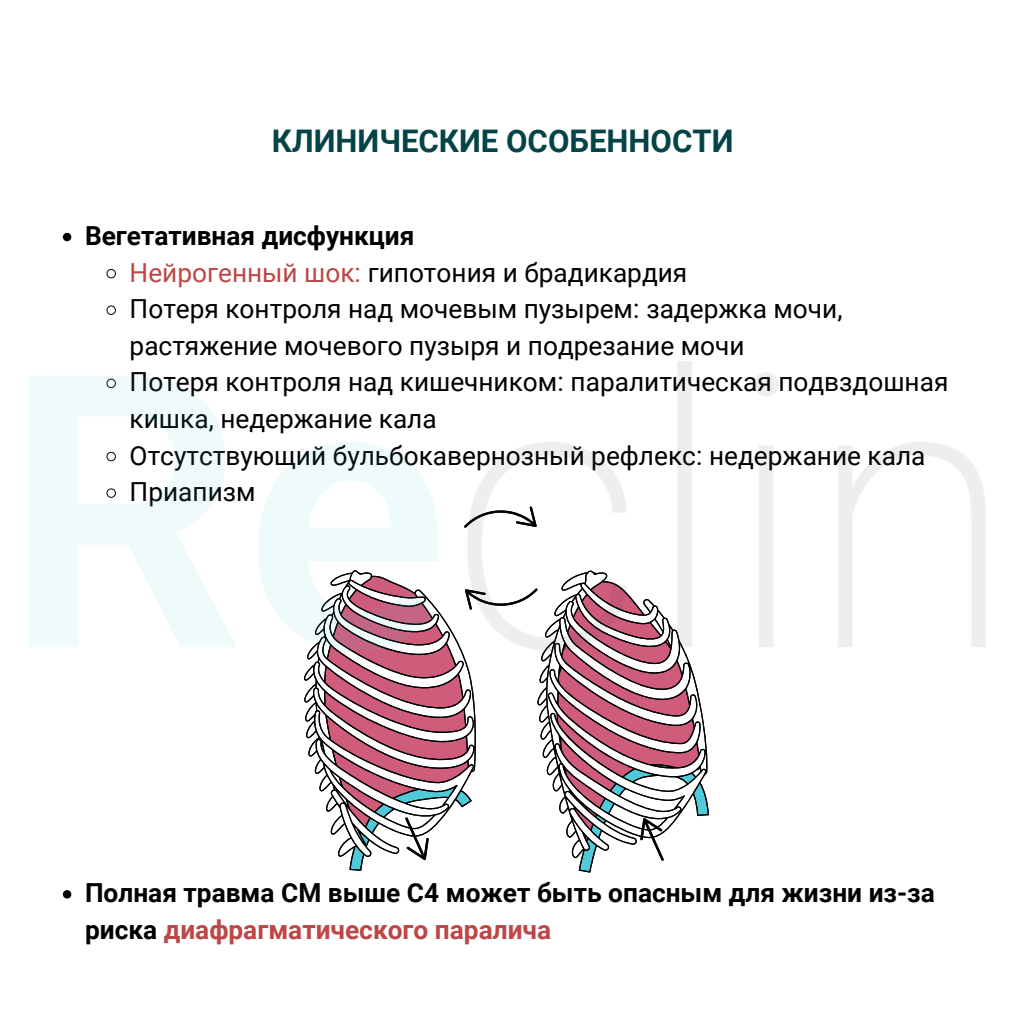
<style>
.page{position:relative;width:1013px;height:1013px;background:#fff}
.page>*{position:absolute;margin:0;border:0;box-sizing:border-box;transform-origin:0 0}
.t1{font:700 31.12px "Roboto";color:#044447}
.t2{font:26.25px/36.5px "Roboto";color:#000}
.t3{font:700 26.25px/36.5px "Roboto";color:#000}
.s1{color:#bd4646}
</style>
<div class="page">
<svg style="left:63px;top:233px;width:8px;height:8px"></svg>
<svg style="left:106px;top:268px;width:10px;height:11px"></svg>
<svg style="left:106px;top:305px;width:10px;height:10px"></svg>
<svg style="left:304px;top:650px;width:405px;height:222px"></svg>
<img style="left:28px;top:362px;width:957px;height:288px">
<svg style="left:63px;top:890px;width:8px;height:8px"></svg>
<p class="t1" style="left:272px;top:123px;width:463px">КЛИНИЧЕСКИЕ ОСОБЕННОСТИ</p>
<h1 class="t3" style="left:85px;top:218px;width:331px">Вегетативная дисфункция</h1>
<p class="t2" style="left:130px;top:254px;width:559px"><span class="s1">Нейрогенный шок:</span> гипотония и брадикардия</p>
<p class="t2" style="left:130px;top:291px;width:714px">Потеря контроля над мочевым пузырем: задержка мочи, растяжение мочевого пузыря и подрезание мочи</p>
<p class="t2" style="left:130px;top:364px;width:820px">Потеря контроля над кишечником: паралитическая подвздошная кишка, недержание кала</p>
<p class="t2" style="left:130px;top:437px;width:797px">Отсутствующий бульбокавернозный рефлекс: недержание кала</p>
<p class="t2" style="left:130px;top:474px;width:127px">Приапизм</p>
<p class="t3" style="left:85px;top:875px;width:851px">Полная травма СМ выше C4 может быть опасным для жизни из-за риска <span class="s1">диафрагматического паралича</span></p>
</div>
